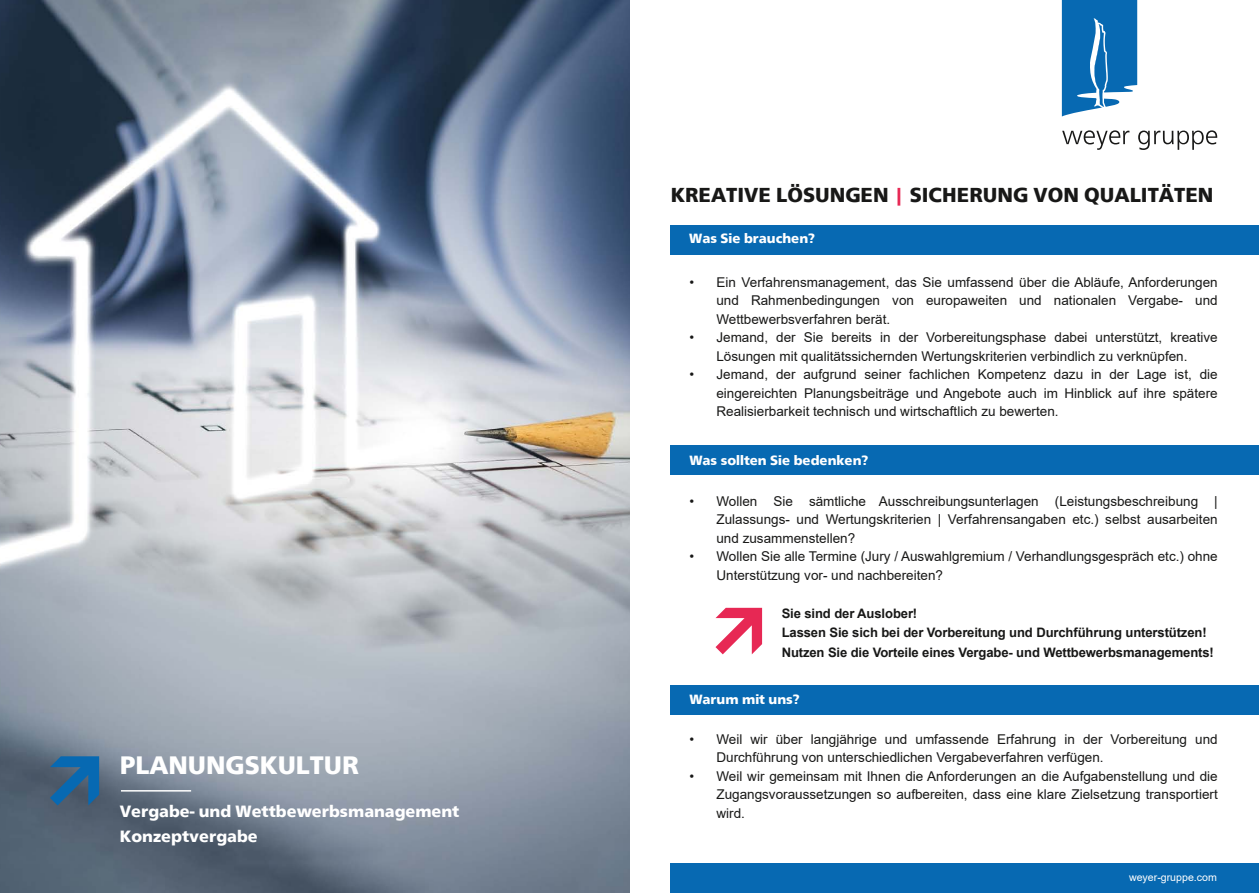
<style>
.page{position:relative;width:1259px;height:893px;background:#fff}
.page>*{position:absolute;margin:0;border:0;box-sizing:border-box;transform-origin:0 0}
.t1{font:800 26.25px "Front Page Baltic";color:#fff}
.t2{font:800 21px "Front Page Baltic";color:#181817}
.t3{font:800 16.95px/24.6px "Front Page Baltic";color:#fff}
.t4{font:800 13.8px "Front Page Baltic";color:#fff}
.t5{font:13.5px/18.5px "Arial";color:#181817;text-align:justify}
.t6{font:700 13.05px/19.5px "Arial";letter-spacing:-.01em;color:#181817}
.t7{font:10.5px "Arial";color:#fff}
.s1{color:#e72854}
</style>
<div class="page">
<div style="left:671px;top:445px;width:588px;height:30px;background:#0769b2"></div>
<div style="left:671px;top:685px;width:588px;height:29px;background:#0769b2"></div>
<svg style="left:715px;top:608px;width:47px;height:46px"></svg>
<div style="left:671px;top:225px;width:588px;height:29px;background:#0769b2"></div>
<svg style="left:1062px;top:130px;width:67px;height:20px"></svg>
<svg style="left:1138px;top:130px;width:79px;height:20px"></svg>
<svg style="left:1062px;top:1px;width:75px;height:115px"></svg>
<div style="left:671px;top:864px;width:588px;height:29px;background:#0769b2"></div>
<hr style="left:1062px;top:0;width:75px;height:1px;background:#0769b2">
<img style="left:0;top:0;width:629px;height:893px">
<svg style="left:50px;top:756px;width:49px;height:49px;background:#276392"></svg>
<hr style="left:121px;top:790px;width:70px;height:2px;background:#fff">
<h1 class="t1" style="left:120px;top:750px;width:241px">PLANUNGSKULTUR</h1>
<p class="t3" style="left:120px;top:799px;width:341px">Vergabe- und Wettbewerbsmanagement<br>Konzeptvergabe</p>
<h2 class="t2" style="left:671px;top:183px;width:544px">KREATIVE LÖSUNGEN <span class="s1">|</span> SICHERUNG VON QUALITÄTEN</h2>
<p class="t4" style="left:689px;top:231px;width:127px">Was Sie brauchen?</p>
<p class="t5" style="left:716px;top:273px;width:503px;text-indent:-27px">• Ein Verfahrensmanagement, das Sie umfassend über die Abläufe, Anforderungen und Rahmenbedingungen von europaweiten und nationalen Vergabe- und Wettbewerbsverfahren berät.</p>
<p class="t5" style="left:689px;top:328px;width:530px;text-align:center">• Jemand, der Sie bereits in der Vorbereitungsphase dabei unterstützt, kreative<br>Lösungen mit qualitätssichernden Wertungskriterien verbindlich zu verknüpfen.</p>
<p class="t5" style="left:716px;top:365px;width:503px;text-indent:-27px">• Jemand, der aufgrund seiner fachlichen Kompetenz dazu in der Lage ist, die eingereichten Planungsbeiträge und Angebote auch im Hinblick auf ihre spätere Realisierbarkeit technisch und wirtschaftlich zu bewerten.</p>
<p class="t4" style="left:689px;top:452px;width:180px">Was sollten Sie bedenken?</p>
<p class="t5" style="left:716px;top:492px;width:503px;text-indent:-27px">• Wollen Sie sämtliche Ausschreibungsunterlagen (Leistungsbeschreibung | Zulassungs- und Wertungskriterien | Verfahrensangaben etc.) selbst ausarbeiten und zusammenstellen?</p>
<p class="t5" style="left:716px;top:547px;width:503px;text-indent:-27px">• Wollen Sie alle Termine (Jury / Auswahlgremium / Verhandlungsgespräch etc.) ohne<br>Unterstützung vor- und nachbereiten?</p>
<p class="t6" style="left:781px;top:603px;width:434px">Sie sind der Auslober!<br>Lassen Sie sich bei der Vorbereitung und Durchführung unterstützen!<br>Nutzen Sie die Vorteile eines Vergabe- und Wettbewerbsmanagements!</p>
<p class="t4" style="left:689px;top:691px;width:112px">Warum mit uns?</p>
<p class="t5" style="left:716px;top:730px;width:503px;text-indent:-27px">• Weil wir über langjährige und umfassende Erfahrung in der Vorbereitung und<br>Durchführung von unterschiedlichen Vergabeverfahren verfügen.</p>
<p class="t5" style="left:716px;top:767px;width:503px;text-indent:-27px">• Weil wir gemeinsam mit Ihnen die Anforderungen an die Aufgabenstellung und die Zugangsvoraussetzungen so aufbereiten, dass eine klare Zielsetzung transportiert wird.</p>
<p class="t7" style="left:1129px;top:870px;width:89px">weyer-gruppe.com</p>
</div>
